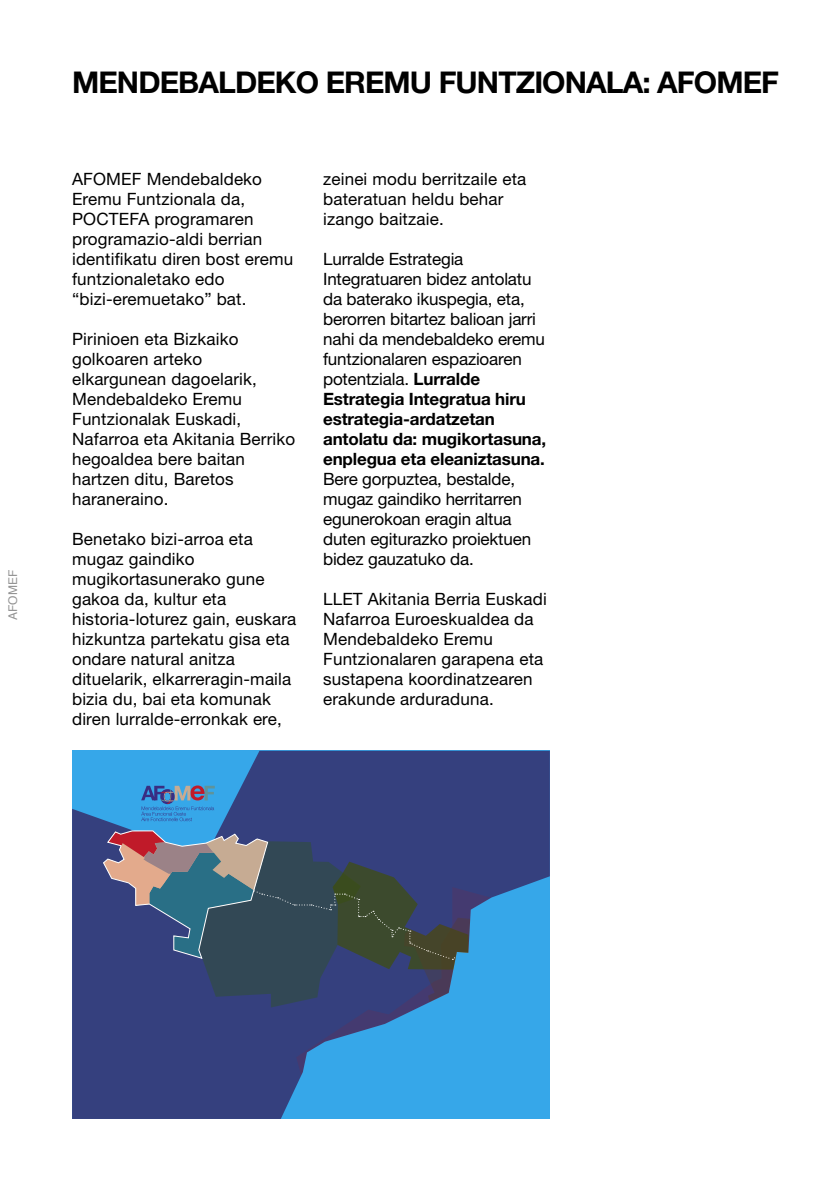
<style>
.page{position:relative;width:840px;height:1191px;background:#fff}
.page>*{position:absolute;margin:0;border:0;box-sizing:border-box;transform-origin:0 0}
.t1{font:700 30px "Helvetica Neue LT Std";letter-spacing:-.03em;color:#000}
.t2{font:17px/20px "Helvetica Neue LT Std";letter-spacing:.01em;color:#000}
.t3{font:17px/20px "Helvetica Neue LT Std";letter-spacing:-.01em;color:#000}
.t4{font:12px "Helvetica";color:#939393}
.s1{font-weight:700}
</style>
<div class="page">
<svg style="left:72px;top:751px;width:477px;height:368px;background:#356aaa"></svg>
<svg style="left:102px;top:830px;width:389px;height:246px;background:#3f5980"></svg>
<svg style="left:141px;top:785px;width:74px;height:36px;background:#488cc6"></svg>
<p class="t4" style="left:4px;top:620px;width:52px;rotate:-90deg">AFOMEF</p>
<h1 class="t1" style="left:72px;top:64px;width:708px">MENDEBALDEKO EREMU FUNTZIONALA: AFOMEF</h1>
<p class="t2" style="left:72px;top:169px;width:222px">AFOMEF Mendebaldeko<br>Eremu Funtzionala da,<br>POCTEFA programaren programazio-aldi berrian identifikatu diren bost eremu funtzionaletako edo “bizi-eremuetako” bat.</p>
<p class="t2" style="left:72px;top:329px;width:224px">Pirinioen eta Bizkaiko golkoaren arteko elkargunean dagoelarik,<br>Mendebaldeko Eremu<br>Funtzionalak Euskadi,<br>Nafarroa eta Akitania Berriko hegoaldea bere baitan hartzen ditu, Baretos haraneraino.</p>
<p class="t2" style="left:72px;top:529px;width:226px">Benetako bizi-arroa eta mugaz gaindiko mugikortasunerako gune gakoa da, kultur eta historia-loturez gain, euskara hizkuntza partekatu gisa eta ondare natural anitza dituelarik, elkarreragin-maila bizia du, bai eta komunak diren lurralde-erronkak ere,</p>
<p class="t2" style="left:323px;top:168px;width:205px">zeinei modu berritzaile eta bateratuan heldu behar izango baitzaie.</p>
<p class="t3" style="left:323px;top:248px;width:224px">Lurralde Estrategia<br>Integratuaren bidez antolatu da baterako ikuspegia, eta, berorren bitartez balioan jarri nahi da mendebaldeko eremu funtzionalaren espazioaren potentziala. <span class="s1">Lurralde<br>Estrategia Integratua hiru estrategia-ardatzetan antolatu da: mugikortasuna, enplegua eta eleaniztasuna.</span></p>
<p class="t3" style="left:323px;top:468px;width:209px">Bere gorpuztea, bestalde, mugaz gaindiko herritarren egunerokoan eragin altua duten egiturazko proiektuen bidez gauzatuko da.</p>
<p class="t2" style="left:323px;top:588px;width:225px">LLET Akitania Berria Euskadi<br>Nafarroa Euroeskualdea da<br>Mendebaldeko Eremu<br>Funtzionalaren garapena eta sustapena koordinatzearen erakunde arduraduna.</p>
</div>
